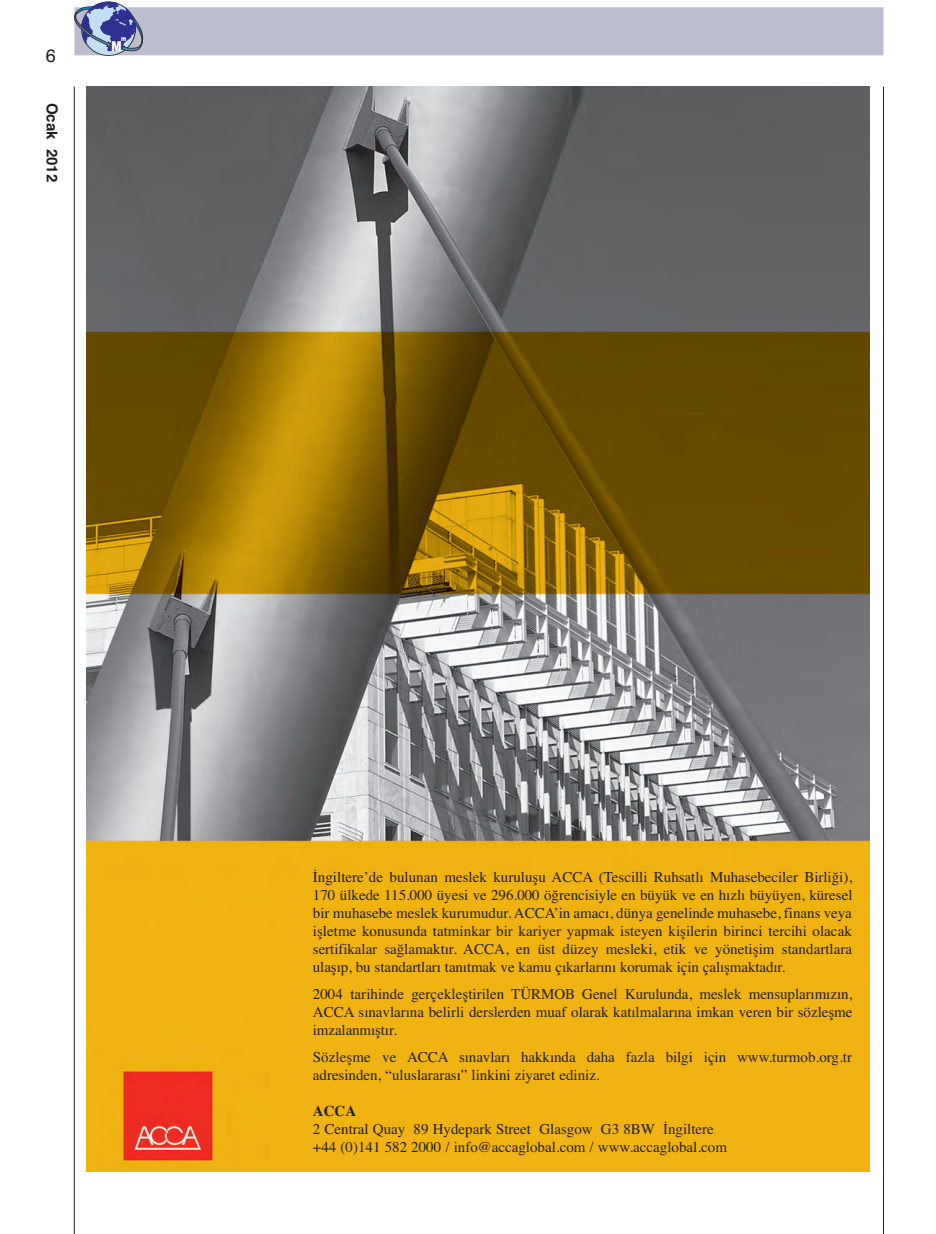
<style>
.page{position:relative;width:936px;height:1234px;background:#fff}
.page>*{position:absolute;margin:0;border:0;box-sizing:border-box;transform-origin:0 0}
.t1{font:18px "Helvetica TU";color:#231f20}
.t2{font:15px/18px "Times TU";color:#231f20;text-align:justify}
.t3{font:700 15px "Helvetica TU";color:#231f20}
.t4{font:700 15px "Times TU";color:#231f20}
.t5{font:900 13.65px "Helvetica Neue";color:#fff;scale:.79 1}
.t6{font:900 7.05px "Helvetica Neue";color:#fff;scale:.76 1}
</style>
<div class="page">
<hr style="left:74px;top:87px;width:1px;height:1146px;background:#231f20">
<hr style="left:883px;top:87px;width:1px;height:1146px;background:#231f20">
<div style="left:74px;top:7px;width:809px;height:48px;background:#bcbdce"></div>
<svg style="left:75px;top:2px;width:68px;height:54px"></svg>
<img style="left:86px;top:87px;width:783px;height:1084px">
<p class="t1" style="left:46px;top:45px;width:12px">6</p>
<p class="t3" style="left:61px;top:103px;width:81px;rotate:90deg">Ocak 2012</p>
<p class="t6" style="left:121px;top:36px;width:8px">m</p>
<p class="t5" style="left:112px;top:41px;width:14px">M</p>
<p class="t2" style="left:313px;top:867px;width:541px">İngiltere’de bulunan meslek kuruluşu ACCA (Tescilli Ruhsatlı Muhasebeciler Birliği), 170 ülkede 115.000 üyesi ve 296.000 öğrencisiyle en büyük ve en hızlı büyüyen, küresel bir muhasebe meslek kurumudur. ACCA’in amacı, dünya genelinde muhasebe, finans veya işletme konusunda tatminkar bir kariyer yapmak isteyen kişilerin birinci tercihi olacak sertifikalar sağlamaktır. ACCA, en üst düzey mesleki, etik ve yönetişim standartlara ulaşıp, bu standartları tanıtmak ve kamu çıkarlarını korumak için çalışmaktadır.</p>
<p class="t2" style="left:313px;top:984px;width:541px">2004 tarihinde gerçekleştirilen TÜRMOB Genel Kurulunda, meslek mensuplarımızın, ACCA sınavlarına belirli derslerden muaf olarak katılmalarına imkan veren bir sözleşme imzalanmıştır.</p>
<p class="t2" style="left:313px;top:1047px;width:540px">Sözleşme ve ACCA sınavları hakkında daha fazla bilgi için www.turmob.org.tr adresinden, “uluslararası” linkini ziyaret ediniz.</p>
<p class="t4" style="left:313px;top:1101px;width:45px">ACCA</p>
<p class="t2" style="left:313px;top:1119px;width:415px">2 Central Quay 89 Hydepark Street Glasgow G3 8BW İngiltere +44 (0)141 582 2000 / info@accaglobal.com / www.accaglobal.com</p>
</div>
